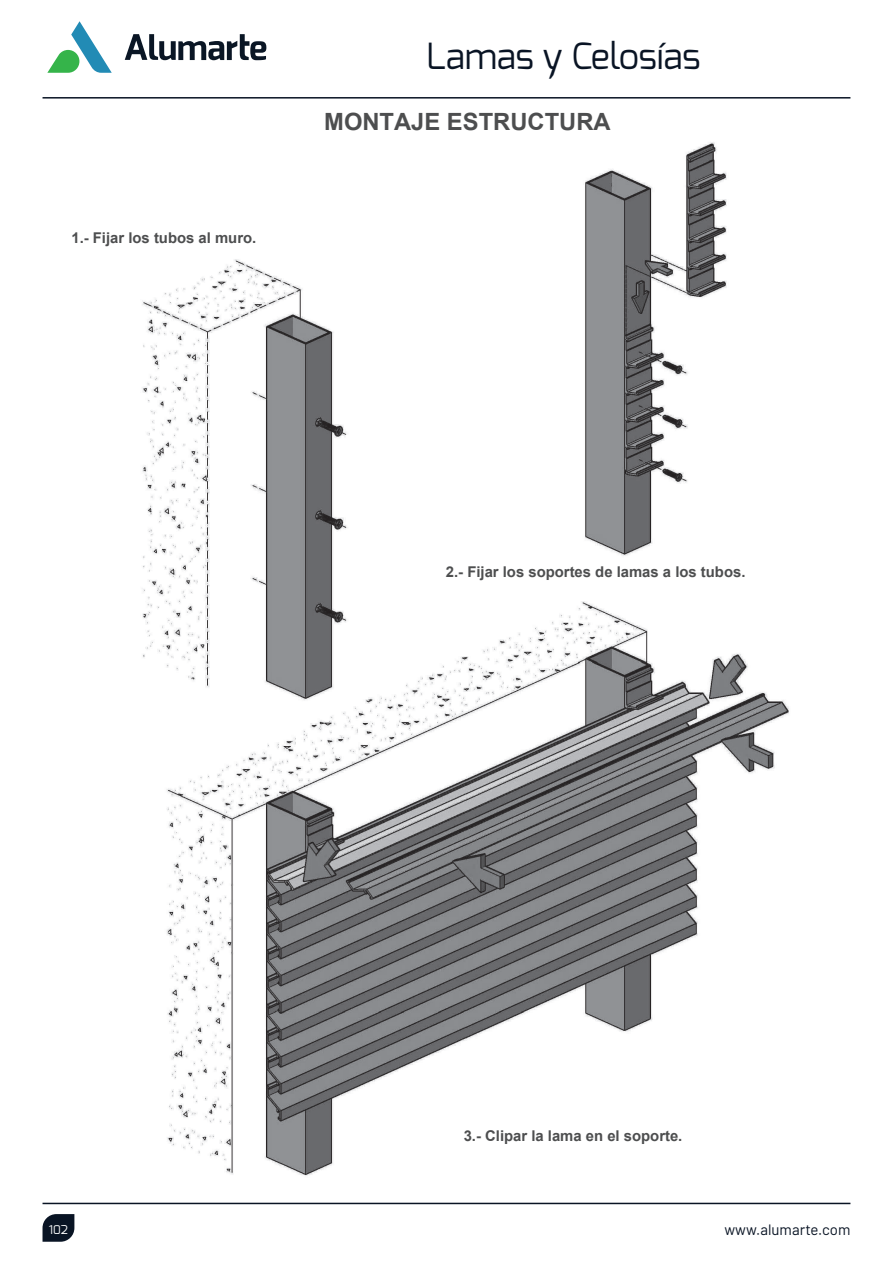
<style>
.page{position:relative;width:893px;height:1263px;background:#fff}
.page>*{position:absolute;margin:0;border:0;box-sizing:border-box;transform-origin:0 0}
.t1{font:36px "Exo";color:#091424}
.t2{font:700 23.7px "Arial";color:#4d4e4f}
.t3{font:15px "Barlow";color:#091424}
.t4{font:700 14.85px "Arial";color:#4d4e4f}
.t5{font:12px "Exo";color:#fff}
</style>
<div class="page">
<img style="left:142px;top:142px;width:647px;height:1034px">
<svg style="left:43px;top:1214px;width:31px;height:28px"></svg>
<hr style="left:43px;top:97px;width:807px;height:2px;background:#091424">
<hr style="left:43px;top:1203px;width:807px;height:1px;background:#091424">
<svg style="left:125px;top:34px;width:141px;height:26px"></svg>
<svg style="left:47px;top:21px;width:65px;height:52px"></svg>
<h1 class="t1" style="left:426px;top:33px;width:276px">Lamas y Celosías</h1>
<p class="t4" style="left:71px;top:227px;width:186px">1.- Fijar los tubos al muro.</p>
<h2 class="t2" style="left:324px;top:105px;width:288px">MONTAJE ESTRUCTURA</h2>
<p class="t4" style="left:446px;top:561px;width:301px">2.- Fijar los soportes de lamas a los tubos.</p>
<p class="t4" style="left:464px;top:1125px;width:220px">3.- Clipar la lama en el soporte.</p>
<p class="t5" style="left:49px;top:1221px;width:21px">102</p>
<p class="t3" style="left:724px;top:1219px;width:127px">www.alumarte.com</p>
</div>
